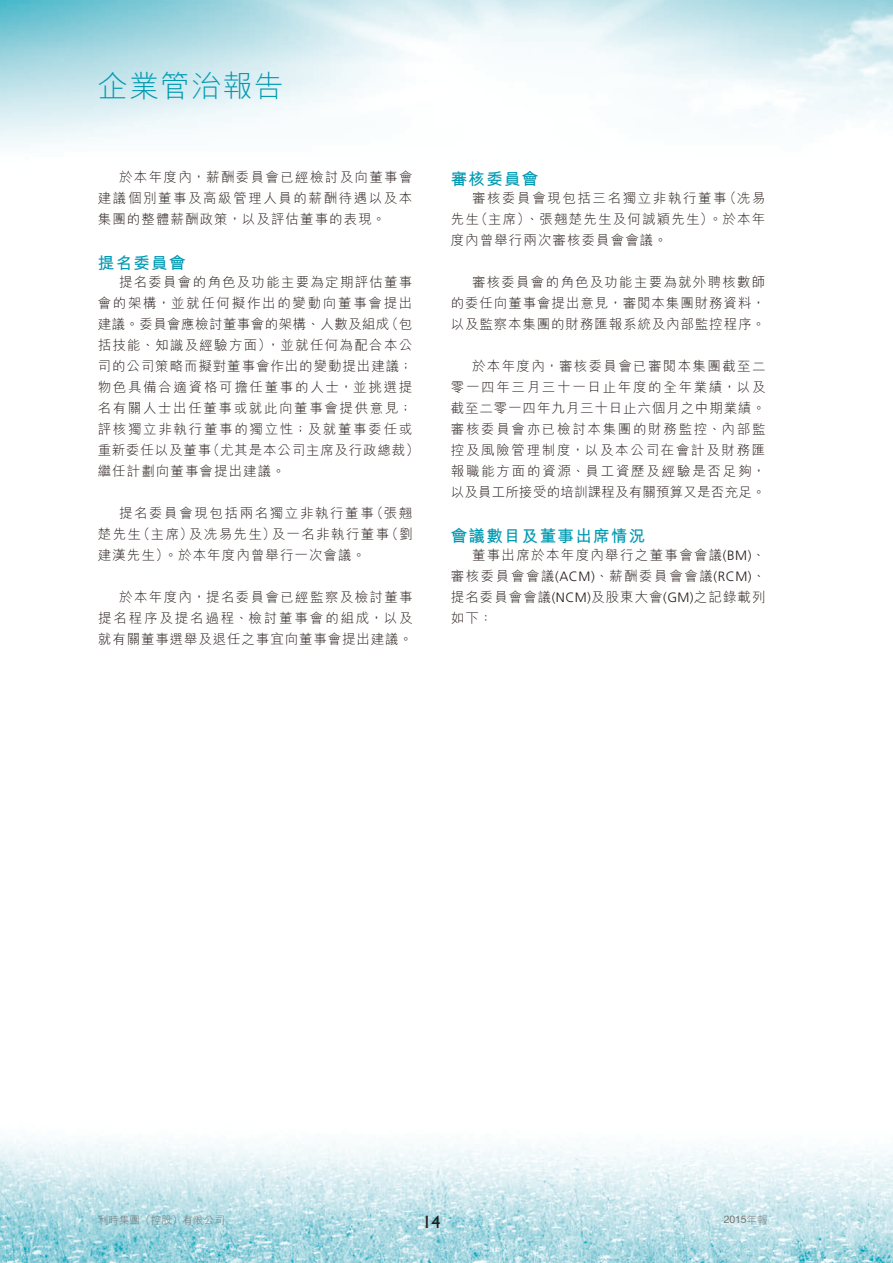
<style>
.page{position:relative;width:893px;height:1263px;background:#fff}
.page>*{position:absolute;margin:0;border:0;box-sizing:border-box;transform-origin:0 0}
.t1{font:300 30px "M Hei HK";letter-spacing:.04em;color:#0099b1}
.t2{font:18px "Gill Sans Std";color:#231916}
.t3{font:700 16.5px "M Hei HK";letter-spacing:.08em;color:#0099b1}
.t4{font:300 13.5px/21px "M Hei HK";letter-spacing:.09em;color:#231916;text-align:justify}
.t5{font:300 10.5px "M Hei HK";letter-spacing:.01em;color:#727272}
.t6{font:10.5px "Helvetica Neue LT Std";color:#727272}
.s1{font-family:"Frutiger LT Std"}
.s2{font-family:"M Hei HK";font-weight:300}
</style>
<div class="page">
<img style="left:0;top:1137px;width:893px;height:126px">
<img style="left:0;top:0;width:893px;height:147px">
<h1 class="t1" style="left:98px;top:65px;width:188px">企業管治報告</h1>
<p class="t4" style="left:98px;top:166px;width:316px;text-indent:21px">於本年度內，薪酬委員會已經檢討及向董事會建議個別董事及高級管理人員的薪酬待遇以及本集團的整體薪酬政策，以及評估董事的表現。</p>
<p class="t3" style="left:98px;top:251px;width:89px">提名委員會</p>
<p class="t4" style="left:98px;top:271px;width:323px;text-align:left;text-indent:21px">提名委員會的角色及功能主要為定期評估董事會的架構，並就任何擬作出的變動向董事會提出建議。委員會應檢討董事會的架構、人數及組成（包括技能、知識及經驗方面），並就任何為配合本公司的公司策略而擬對董事會作出的變動提出建議；物色具備合適資格可擔任董事的人士，並挑選提名有關人士出任董事或就此向董事會提供意見；評核獨立非執行董事的獨立性；及就董事委任或重新委任以及董事（尤其是本公司主席及行政總裁）繼任計劃向董事會提出建議。</p>
<p class="t4" style="left:98px;top:502px;width:316px;text-indent:21px">提名委員會現包括兩名獨立非執行董事（張翹楚先生（主席）及冼易先生）及一名非執行董事（劉建漢先生）。於本年度內曾舉行一次會議。</p>
<p class="t4" style="left:98px;top:586px;width:316px;text-indent:21px">於本年度內，提名委員會已經監察及檢討董事提名程序及提名過程、檢討董事會的組成，以及就有關董事選舉及退任之事宜向董事會提出建議。</p>
<p class="t3" style="left:451px;top:167px;width:89px">審核委員會</p>
<p class="t4" style="left:451px;top:187px;width:316px;text-indent:21px">審核委員會現包括三名獨立非執行董事（冼易先生（主席）、張翹楚先生及何誠穎先生）。於本年度內曾舉行兩次審核委員會會議。</p>
<p class="t4" style="left:451px;top:271px;width:316px;text-indent:21px">審核委員會的角色及功能主要為就外聘核數師的委任向董事會提出意見，審閱本集團財務資料，以及監察本集團的財務匯報系統及內部監控程序。</p>
<p class="t4" style="left:451px;top:355px;width:316px;text-indent:21px">於本年度內，審核委員會已審閱本集團截至二零一四年三月三十一日止年度的全年業績，以及截至二零一四年九月三十日止六個月之中期業績。審核委員會亦已檢討本集團的財務監控、內部監控及風險管理制度，以及本公司在會計及財務匯報職能方面的資源、員工資歷及經驗是否足夠，以及員工所接受的培訓課程及有關預算又是否充足。</p>
<p class="t3" style="left:451px;top:524px;width:196px">會議數目及董事出席情況</p>
<p class="t4" style="left:451px;top:544px;width:316px;text-indent:21px">董事出席於本年度內舉行之董事會會議<span class="s1">(BM)</span>、審核委員會會議<span class="s1">(ACM)</span>、薪酬委員會會議<span class="s1">(RCM)</span>、提名委員會會議<span class="s1">(NCM)</span>及股東大會<span class="s1">(GM)</span>之記錄載列如下：</p>
<p class="t5" style="left:98px;top:1213px;width:129px">利時集團（控股）有限公司</p>
<h2 class="t2" style="left:423px;top:1211px;width:19px">14</h2>
<p class="t6" style="left:724px;top:1213px;width:45px">2015<span class="s2">年報</span></p>
</div>
